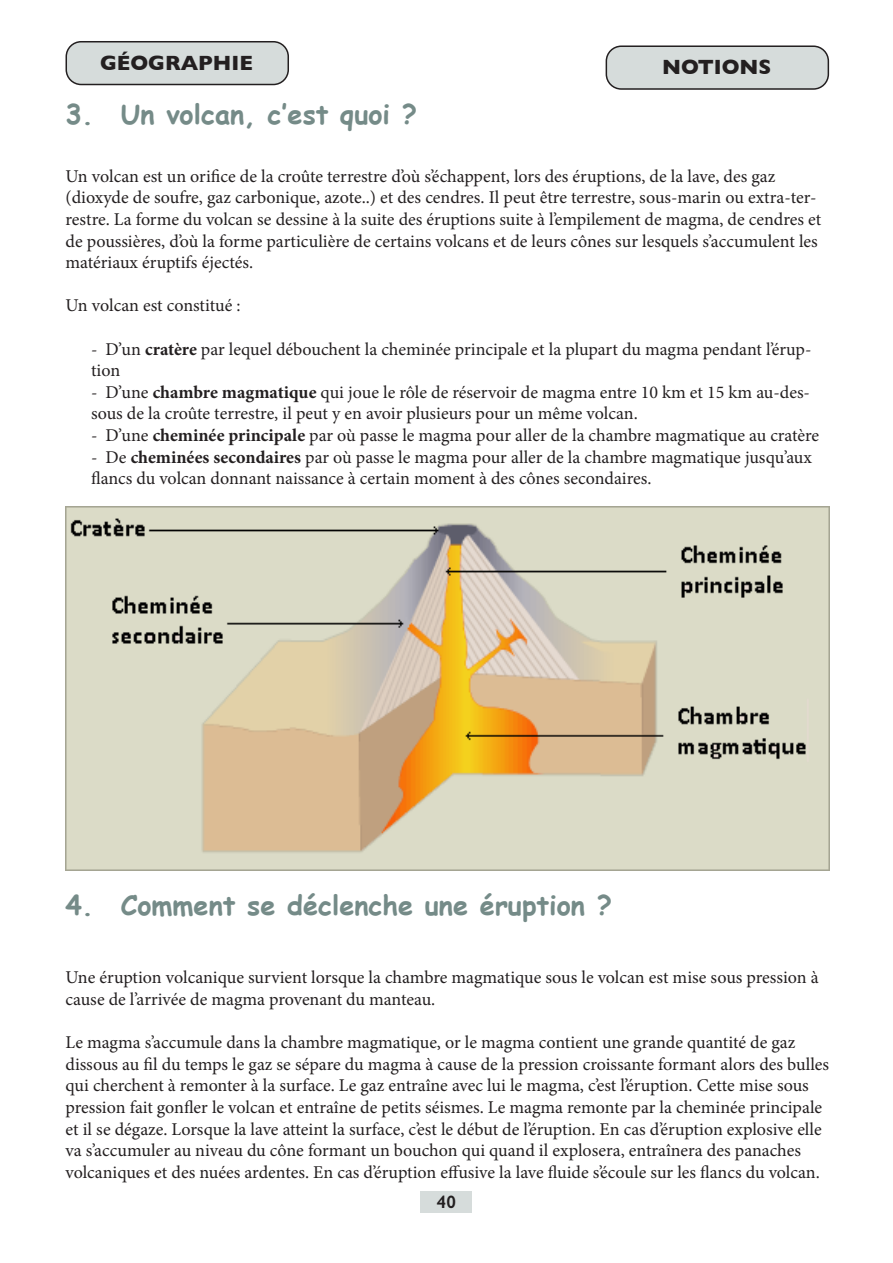
<style>
.page{position:relative;width:893px;height:1263px;background:#fff}
.page>*{position:absolute;margin:0;border:0;box-sizing:border-box;transform-origin:0 0}
.t1{font:700 27px "Comic Sans MS";color:#758b88}
.t2{font:700 21px "Gill Sans";color:#231f20}
.t3{font:18px/21.6px "Minion Pro";color:#231f20}
.t4{font:600 18px "Gill Sans";color:#231f20}
.s1{font-weight:700}
</style>
<div class="page">
<div style="left:66px;top:42px;width:222px;height:42px;background:#d6dcdb;border-radius:15px"></div>
<div style="left:66px;top:41px;width:223px;height:44px;border:2px solid #231f20;border-radius:15px"></div>
<div style="left:606px;top:46px;width:222px;height:43px;background:#d6dcdb;border-radius:15px"></div>
<div style="left:606px;top:45px;width:223px;height:45px;border:2px solid #231f20;border-radius:15px"></div>
<div style="left:420px;top:1191px;width:52px;height:21px;background:#d6dcdb"></div>
<img style="left:66px;top:506px;width:763px;height:364px">
<p class="t2" style="left:100px;top:46px;width:154px">GÉOGRAPHIE</p>
<p class="t2" style="left:662px;top:50px;width:111px">NOTIONS</p>
<p class="t1" style="left:66px;top:94px;width:353px">3. Un volcan, c’est quoi ?</p>
<p class="t3" style="left:66px;top:165px;width:757px">Un volcan est un orifice de la croûte terrestre d’où s’échappent, lors des éruptions, de la lave, des gaz (dioxyde de soufre, gaz carbonique, azote..) et des cendres. Il peut être terrestre, sous-marin ou extra-ter&shy;restre. La forme du volcan se dessine à la suite des éruptions suite à l’empilement de magma, de cendres et de poussières, d’où la forme particulière de certains volcans et de leurs cônes sur lesquels s’accumulent les matériaux éruptifs éjectés.</p>
<p class="t3" style="left:66px;top:295px;width:176px">Un volcan est constitué :</p>
<p class="t3" style="left:91px;top:338px;width:722px">- D’un <span class="s1">cratère</span> par lequel débouchent la cheminée principale et la plupart du magma pendant l’érup&shy;tion</p>
<p class="t3" style="left:91px;top:381px;width:720px">- D’une <span class="s1">chambre magmatique</span> qui joue le rôle de réservoir de magma entre 10 km et 15 km au-des&shy;sous de la croûte terrestre, il peut y en avoir plusieurs pour un même volcan.</p>
<p class="t3" style="left:91px;top:425px;width:730px">- D’une <span class="s1">cheminée principale</span> par où passe le magma pour aller de la chambre magmatique au cratère</p>
<p class="t3" style="left:91px;top:446px;width:722px">- De <span class="s1">cheminées secondaires</span> par où passe le magma pour aller de la chambre magmatique jusqu’aux flancs du volcan donnant naissance à certain moment à des cônes secondaires.</p>
<p class="t1" style="left:66px;top:885px;width:548px">4. Comment se déclenche une éruption ?</p>
<p class="t3" style="left:66px;top:967px;width:755px">Une éruption volcanique survient lorsque la chambre magmatique sous le volcan est mise sous pression à cause de l’arrivée de magma provenant du manteau.</p>
<p class="t3" style="left:66px;top:1032px;width:765px">Le magma s’accumule dans la chambre magmatique, or le magma contient une grande quantité de gaz dissous au fil du temps le gaz se sépare du magma à cause de la pression croissante formant alors des bulles qui cherchent à remonter à la surface. Le gaz entraîne avec lui le magma, c’est l’éruption. Cette mise sous pression fait gonfler le volcan et entraîne de petits séismes. Le magma remonte par la cheminée principale et il se dégaze. Lorsque la lave atteint la surface, c’est le début de l’éruption. En cas d’éruption explosive elle va s’accumuler au niveau du cône formant un bouchon qui quand il explosera, entraînera des panaches volcaniques et des nuées ardentes. En cas d’éruption effusive la lave fluide s’écoule sur les flancs du volcan.</p>
<p class="t4" style="left:437px;top:1191px;width:21px">40</p>
</div>
